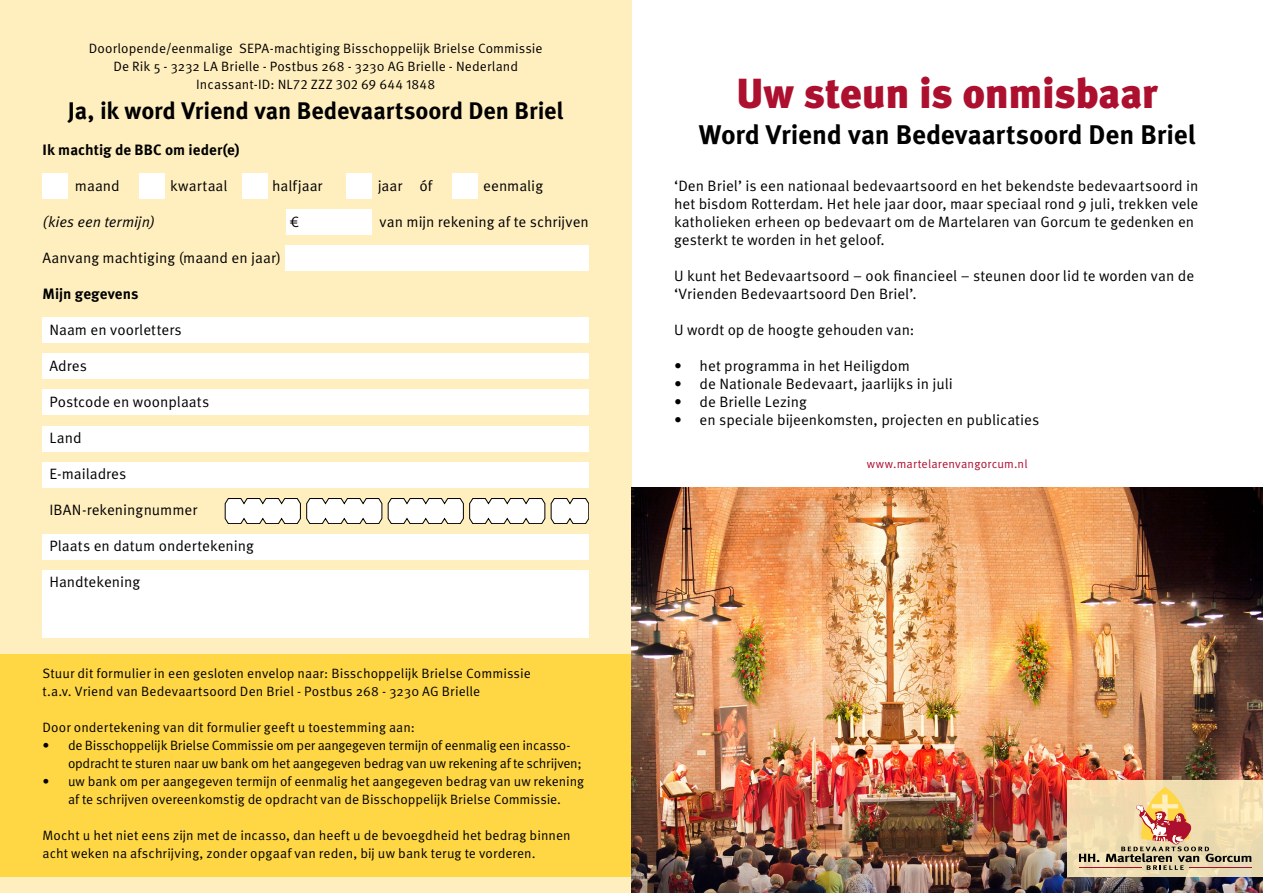
<style>
.page{position:relative;width:1263px;height:893px;background:#fff}
.page>*{position:absolute;margin:0;border:0;box-sizing:border-box;transform-origin:0 0}
.t1{font:900 42px "Meta Pro";letter-spacing:-.015em;color:#ad102f}
.t2{font:700 27px "Meta Pro";letter-spacing:-.005em;color:#000}
.t3{font:700 24px "Meta Pro";letter-spacing:-.005em;color:#000}
.t4{font:15px/18px "Meta Pro";color:#000}
.t5{font:700 15px "Meta Pro";color:#000}
.t6{font:italic 15px "Meta Pro";color:#000}
.t7{font:13.5px/18px "Meta Pro";letter-spacing:.005em;color:#000;text-align:center}
.t8{font:13.5px/18px "Meta Pro";letter-spacing:-.02em;color:#000}
.t9{font:12px "Meta Pro";letter-spacing:.01em;color:#ad102f}
</style>
<div class="page">
<div style="left:0;top:0;width:631px;height:893px;background:#ffefbf"></div>
<div style="left:0;top:654px;width:631px;height:223px;background:#ffd744"></div>
<div style="left:43px;top:173px;width:25px;height:26px;background:#fff"></div>
<div style="left:140px;top:173px;width:25px;height:26px;background:#fff"></div>
<div style="left:242px;top:173px;width:26px;height:26px;background:#fff"></div>
<div style="left:346px;top:173px;width:26px;height:26px;background:#fff"></div>
<div style="left:452px;top:173px;width:26px;height:26px;background:#fff"></div>
<div style="left:43px;top:317px;width:546px;height:26px;background:#fff"></div>
<div style="left:43px;top:462px;width:546px;height:26px;background:#fff"></div>
<svg style="left:225px;top:498px;width:157px;height:26px;background:#e3e2de"></svg>
<svg style="left:388px;top:498px;width:157px;height:26px;background:#e3e2de"></svg>
<svg style="left:551px;top:498px;width:38px;height:26px"></svg>
<div style="left:43px;top:354px;width:546px;height:25px;background:#fff"></div>
<div style="left:43px;top:390px;width:546px;height:25px;background:#fff"></div>
<div style="left:43px;top:426px;width:546px;height:25px;background:#fff"></div>
<div style="left:43px;top:571px;width:546px;height:67px;background:#fff"></div>
<div style="left:43px;top:534px;width:546px;height:26px;background:#fff"></div>
<div style="left:286px;top:209px;width:86px;height:26px;background:#fff"></div>
<div style="left:286px;top:245px;width:303px;height:26px;background:#fff"></div>
<img style="left:631px;top:488px;width:632px;height:405px">
<svg style="left:1067px;top:780px;width:196px;height:97px;background:#f0ddb1"></svg>
<svg style="left:1079px;top:854px;width:20px;height:8px"></svg>
<hr style="left:1079px;top:867px;width:62px;height:1px;background:#ad102f">
<svg style="left:1106px;top:787px;width:145px;height:83px;background:#ddc198"></svg>
<p class="t7" style="left:89px;top:39px;width:455px">Doorlopende/eenmalige SEPA-machtiging Bisschoppelijk Brielse Commissie<br>De Rik 5 - 3232 LA Brielle - Postbus 268 - 3230 AG Brielle - Nederland<br>Incassant-ID: NL72 ZZZ 302 69 644 1848</p>
<h3 class="t3" style="left:68px;top:95px;width:497px">Ja, ik word Vriend van Bedevaartsoord Den Briel</h3>
<p class="t5" style="left:43px;top:140px;width:198px">Ik machtig de BBC om ieder(e)</p>
<p class="t4" style="left:75px;top:177px;width:46px">maand</p>
<p class="t4" style="left:170px;top:177px;width:59px">kwartaal</p>
<p class="t4" style="left:272px;top:177px;width:52px">halfjaar</p>
<p class="t4" style="left:378px;top:177px;width:56px">jaar óf</p>
<p class="t4" style="left:483px;top:177px;width:61px">eenmalig</p>
<p class="t6" style="left:43px;top:212px;width:114px">(kies een termijn)</p>
<p class="t4" style="left:289px;top:213px;width:11px">€</p>
<p class="t4" style="left:379px;top:213px;width:211px">van mijn rekening af te schrijven</p>
<p class="t4" style="left:43px;top:249px;width:240px">Aanvang machtiging (maand en jaar)</p>
<p class="t5" style="left:43px;top:284px;width:97px">Mijn gegevens</p>
<p class="t4" style="left:49px;top:321px;width:134px">Naam en voorletters</p>
<p class="t4" style="left:49px;top:357px;width:39px">Adres</p>
<p class="t4" style="left:49px;top:393px;width:161px">Postcode en woonplaats</p>
<p class="t4" style="left:49px;top:429px;width:34px">Land</p>
<p class="t4" style="left:49px;top:465px;width:79px">E-mailadres</p>
<p class="t4" style="left:49px;top:501px;width:149px">IBAN-rekeningnummer</p>
<p class="t4" style="left:49px;top:537px;width:206px">Plaats en datum ondertekening</p>
<p class="t4" style="left:49px;top:573px;width:92px">Handtekening</p>
<p class="t7" style="left:43px;top:665px;width:490px;text-align:left">Stuur dit formulier in een gesloten envelop naar: Bisschoppelijk Brielse Commissie t.a.v. Vriend van Bedevaartsoord Den Briel - Postbus 268 - 3230 AG Brielle</p>
<p class="t7" style="left:43px;top:719px;width:374px">Door ondertekening van dit formulier geeft u toestemming aan:</p>
<p class="t8" style="left:68px;top:737px;width:515px;text-indent:-26px">• de Bisschoppelijk Brielse Commissie om per aangegeven termijn of eenmalig een incasso&shy;opdracht te sturen naar uw bank om het aangegeven bedrag van uw rekening af te schrijven;</p>
<p class="t7" style="left:43px;top:773px;width:543px">• uw bank om per aangegeven termijn of eenmalig het aangegeven bedrag van uw rekening af te schrijven overeenkomstig de opdracht van de Bisschoppelijk Brielse Commissie.</p>
<p class="t7" style="left:43px;top:827px;width:530px;text-align:left">Mocht u het niet eens zijn met de incasso, dan heeft u de bevoegdheid het bedrag binnen acht weken na afschrijving, zonder opgaaf van reden, bij uw bank terug te vorderen.</p>
<h1 class="t1" style="left:736px;top:67px;width:423px">Uw steun is onmisbaar</h1>
<h2 class="t2" style="left:699px;top:118px;width:498px">Word Vriend van Bedevaartsoord Den Briel</h2>
<p class="t4" style="left:674px;top:178px;width:526px">‘Den Briel’ is een nationaal bedevaartsoord en het bekendste bedevaartsoord in het bisdom Rotterdam. Het hele jaar door, maar speciaal rond 9 juli, trekken vele katholieken erheen op bedevaart om de Martelaren van Gorcum te gedenken en gesterkt te worden in het geloof.</p>
<p class="t4" style="left:674px;top:268px;width:522px">U kunt het Bedevaartsoord – ook financieel – steunen door lid te worden van de ‘Vrienden Bedevaartsoord Den Briel’.</p>
<p class="t4" style="left:674px;top:322px;width:242px">U wordt op de hoogte gehouden van:</p>
<p class="t4" style="left:674px;top:358px;width:237px">• het programma in het Heiligdom</p>
<p class="t4" style="left:674px;top:376px;width:280px">• de Nationale Bedevaart, jaarlijks in juli</p>
<p class="t4" style="left:674px;top:394px;width:134px">• de Brielle Lezing</p>
<p class="t4" style="left:674px;top:412px;width:367px">• en speciale bijeenkomsten, projecten en publicaties</p>
<p class="t9" style="left:867px;top:456px;width:162px">www.martelarenvangorcum.nl</p>
</div>
